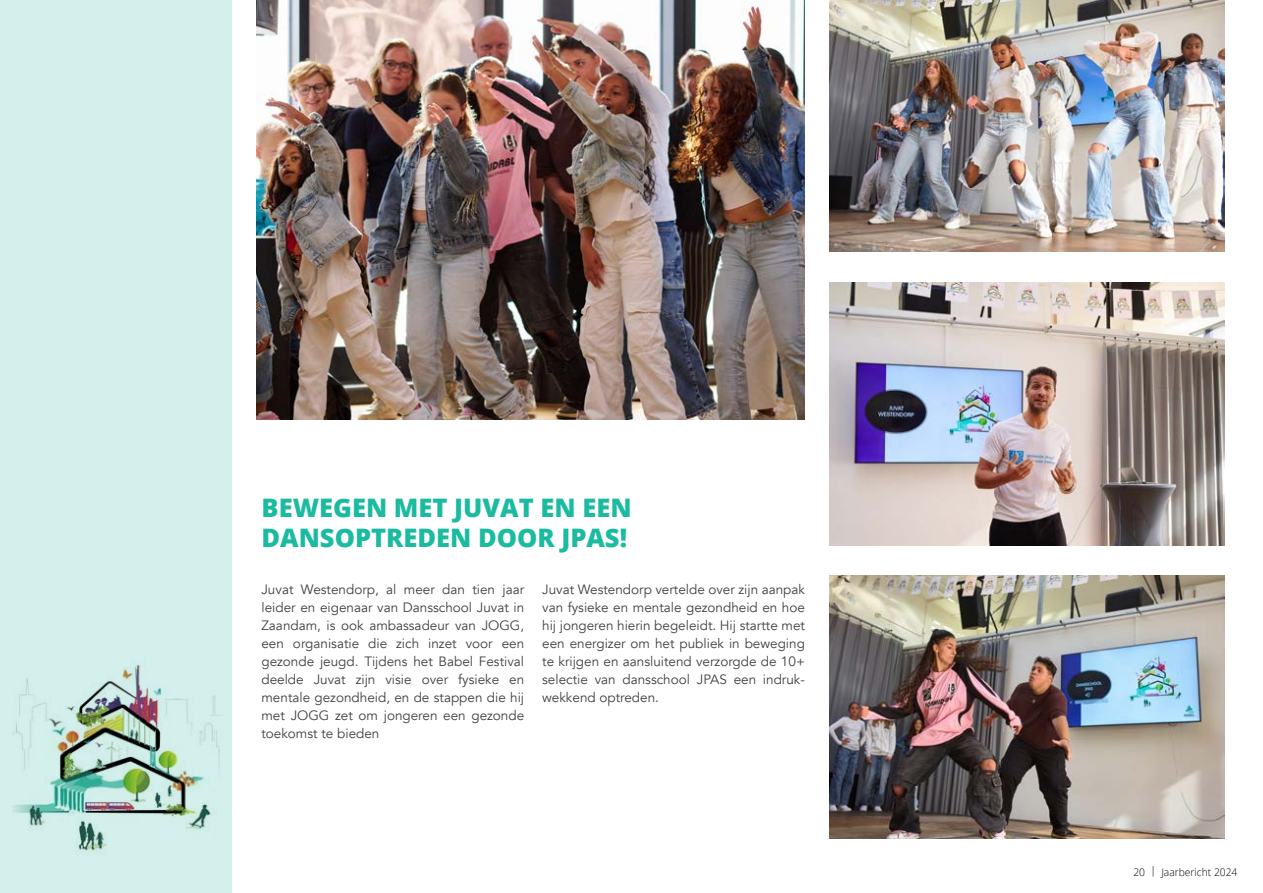
<style>
.page{position:relative;width:1263px;height:893px;background:#fff}
.page>*{position:absolute;margin:0;border:0;box-sizing:border-box;transform-origin:0 0}
.t1{font:800 25.5px/30px "Open Sans";color:#1abba0}
.t2{font:13.5px/18px "Avenir";color:#414042;text-align:justify}
.t3{font:300 10.5px "Open Sans";color:#000}
</style>
<div class="page">
<div style="left:0;top:0;width:232px;height:893px;background:#d4f0ec"></div>
<img style="left:13px;top:664px;width:207px;height:191px">
<img style="left:256px;top:0;width:549px;height:420px">
<img style="left:829px;top:0;width:396px;height:251px">
<img style="left:829px;top:575px;width:396px;height:264px">
<img style="left:829px;top:282px;width:396px;height:264px">
<h1 class="t1" style="left:261px;top:491px;width:372px">BEWEGEN MET JUVAT EN EEN<br>DANSOPTREDEN DOOR JPAS!</h1>
<p class="t2" style="left:261px;top:581px;width:264px">Juvat Westendorp, al meer dan tien jaar leider en eigenaar van Dansschool Juvat in Zaandam, is ook ambassadeur van JOGG, een organisatie die zich inzet voor een gezonde jeugd. Tijdens het Babel Festival deelde Juvat zijn visie over fysieke en mentale gezondheid, en de stappen die hij met JOGG zet om jongeren een gezonde toekomst te bieden</p>
<p class="t2" style="left:542px;top:581px;width:264px">Juvat Westendorp vertelde over zijn aanpak van fysieke en mentale gezondheid en hoe hij jongeren hierin begeleidt. Hij startte met een energizer om het publiek in beweging te krijgen en aansluitend verzorgde de 10+ selectie van dansschool JPAS een indruk&shy;wekkend optreden.</p>
<p class="t3" style="left:1133px;top:864px;width:106px">20 | Jaarbericht 2024</p>
</div>
